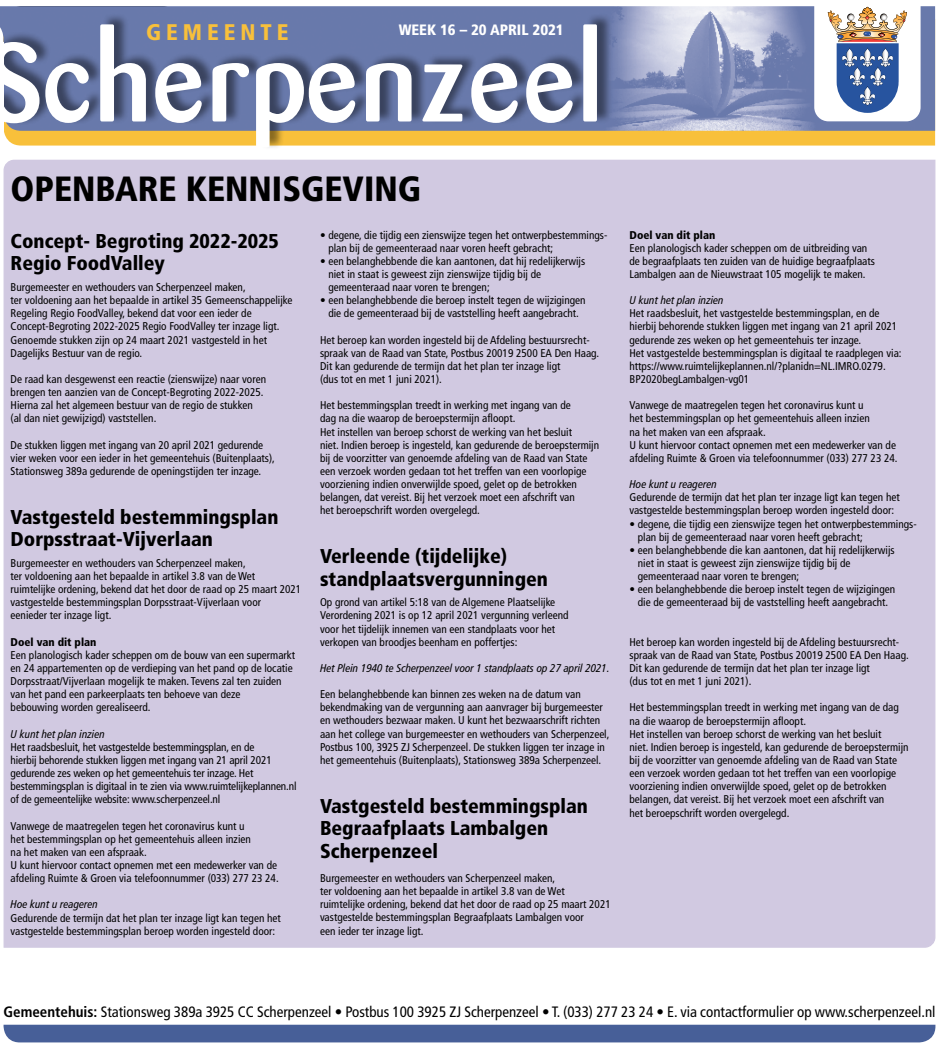
<style>
.page{position:relative;width:939px;height:1046px;background:#fff}
.page>*{position:absolute;margin:0;border:0;box-sizing:border-box;transform-origin:0 0}
.t1{font:900 condensed 35px "Frutiger LT Std";color:#000}
.t2{font:900 condensed 22.62px "Frutiger LT Std";letter-spacing:.22em;color:#f8c03b}
.t3{font:900 condensed 20px/22.5px "Frutiger LT Std";color:#000}
.t4{font:condensed 15px "Frutiger LT Std";color:#000}
.t5{font:900 condensed 15px "Frutiger LT Std";color:#fff}
.t6{font:condensed 11.25px/13.1px "Frutiger LT Std";color:#000}
.t7{font:italic condensed 11.25px "Frutiger LT Pro";color:#000}
.t8{font:900 condensed 11.25px "Frutiger LT Std";color:#000}
.s1{font-weight:700}
</style>
<div class="page">
<div style="left:612px;top:131px;width:323px;height:14px;background:#f8c03b"></div>
<img style="left:0;top:6px;width:935px;height:125px">
<div style="left:0;top:13px;width:612px;height:137px;background:#000;opacity:.45"></div>
<svg style="left:0;top:24px;width:597px;height:123px"></svg>
<svg style="left:814px;top:6px;width:107px;height:115px"></svg>
<hr style="left:0;top:42px;width:3px;height:110px;background:#fff">
<svg style="left:0;top:32px;width:3px;height:10px"></svg>
<div style="left:4px;top:1024px;width:931px;height:18px;background:#475f98"></div>
<div style="left:3px;top:159px;width:933px;height:789px;background:#d1c9e1"></div>
<h2 class="t2" style="left:146px;top:19px;width:144px">GEMEENTE</h2>
<h3 class="t5" style="left:399px;top:21px;width:166px">WEEK 16 – 20 APRIL 2021</h3>
<h1 class="t1" style="left:11px;top:167px;width:412px">OPENBARE KENNISGEVING</h1>
<h3 class="t3" style="left:11px;top:229px;width:270px">Concept- Begroting 2022-2025<br>Regio FoodValley</h3>
<p class="t6" style="left:11px;top:280px;width:283px">Burgemeester en wethouders van Scherpenzeel maken,<br>ter voldoening aan het bepaalde in artikel 35 Gemeenschappelijke Regeling Regio FoodValley, bekend dat voor een ieder de Concept-Begroting 2022-2025 Regio FoodValley ter inzage ligt.<br>Genoemde stukken zijn op 24 maart 2021 vastgesteld in het Dagelijks Bestuur van de regio.</p>
<p class="t6" style="left:11px;top:372px;width:257px">De raad kan desgewenst een reactie (zienswijze) naar voren brengen ten aanzien van de Concept-Begroting 2022-2025.<br>Hierna zal het algemeen bestuur van de regio de stukken (al dan niet gewijzigd) vaststellen.</p>
<p class="t6" style="left:11px;top:438px;width:266px">De stukken liggen met ingang van 20 april 2021 gedurende vier weken voor een ieder in het gemeentehuis (Buitenplaats),<br>Stationsweg 389a gedurende de openingstijden ter inzage.</p>
<h3 class="t3" style="left:11px;top:505px;width:269px">Vastgesteld bestemmingsplan<br>Dorpsstraat-Vijverlaan</h3>
<p class="t6" style="left:11px;top:556px;width:292px">Burgemeester en wethouders van Scherpenzeel maken,<br>ter voldoening aan het bepaalde in artikel 3.8 van de Wet ruimtelijke ordening, bekend dat het door de raad op 25 maart 2021 vastgestelde bestemmingsplan Dorpsstraat-Vijverlaan voor<br>eenieder ter inzage ligt.</p>
<p class="t8" style="left:11px;top:635px;width:87px">Doel van dit plan</p>
<p class="t6" style="left:11px;top:648px;width:286px">Een planologisch kader scheppen om de bouw van een supermarkt en 24 appartementen op de verdieping van het pand op de locatie Dorpsstraat/Vijverlaan mogelijk te maken. Tevens zal ten zuiden van het pand een parkeerplaats ten behoeve van deze<br>bebouwing worden gerealiseerd.</p>
<p class="t7" style="left:11px;top:727px;width:96px">U kunt het plan inzien</p>
<p class="t6" style="left:11px;top:740px;width:288px">Het raadsbesluit, het vastgestelde bestemmingsplan, en de<br>hierbij behorende stukken liggen met ingang van 21 april 2021 gedurende zes weken op het gemeentehuis ter inzage. Het bestemmingsplan is digitaal in te zien via www.ruimtelijkeplannen.nl of de gemeentelijke website: www.scherpenzeel.nl</p>
<p class="t6" style="left:11px;top:819px;width:270px">Vanwege de maatregelen tegen het coronavirus kunt u<br>het bestemmingsplan op het gemeentehuis alleen inzien<br>na het maken van een afspraak.<br>U kunt hiervoor contact opnemen met een medewerker van de afdeling Ruimte &amp; Groen via telefoonnummer (033) 277 23 24.</p>
<p class="t7" style="left:11px;top:897px;width:89px">Hoe kunt u reageren</p>
<p class="t6" style="left:11px;top:911px;width:272px">Gedurende de termijn dat het plan ter inzage ligt kan tegen het vastgestelde bestemmingsplan beroep worden ingesteld door:</p>
<p class="t6" style="left:328px;top:228px;width:280px;text-indent:-8px">• degene, die tijdig een zienswijze tegen het ontwerpbestemmings&shy;plan bij de gemeenteraad naar voren heeft gebracht;</p>
<p class="t6" style="left:328px;top:254px;width:258px;text-indent:-8px">• een belanghebbende die kan aantonen, dat hij redelijkerwijs niet in staat is geweest zijn zienswijze tijdig bij de gemeenteraad naar voren te brengen;</p>
<p class="t6" style="left:320px;top:294px;width:267px;text-align:center">• een belanghebbende die beroep instelt tegen de wijzigingen die de gemeenteraad bij de vaststelling heeft aangebracht.</p>
<p class="t6" style="left:320px;top:333px;width:281px">Het beroep kan worden ingesteld bij de Afdeling bestuursrecht&shy;spraak van de Raad van State, Postbus 20019 2500 EA Den Haag.<br>Dit kan gedurende de termijn dat het plan ter inzage ligt<br>(dus tot en met 1 juni 2021).</p>
<p class="t6" style="left:320px;top:399px;width:281px">Het bestemmingsplan treedt in werking met ingang van de<br>dag na die waarop de beroepstermijn afloopt.<br>Het instellen van beroep schorst de werking van het besluit<br>niet. Indien beroep is ingesteld, kan gedurende de beroepstermijn bij de voorzitter van genoemde afdeling van de Raad van State een verzoek worden gedaan tot het treffen van een voorlopige voorziening indien onverwijlde spoed, gelet op de betrokken belangen, dat vereist. Bij het verzoek moet een afschrift van<br>het beroepschrift worden overgelegd.</p>
<h3 class="t3" style="left:320px;top:544px;width:230px">Verleende (tijdelijke) standplaatsvergunningen</h3>
<p class="t6" style="left:320px;top:595px;width:250px">Op grond van artikel 5:18 van de Algemene Plaatselijke Verordening 2021 is op 12 april 2021 vergunning verleend voor het tijdelijk innemen van een standplaats voor het verkopen van broodjes beenham en poffertjes:</p>
<p class="t7" style="left:320px;top:661px;width:291px">Het Plein 1940 te Scherpenzeel voor 1 standplaats op 27 april 2021.</p>
<p class="t6" style="left:320px;top:687px;width:291px">Een belanghebbende kan binnen zes weken na de datum van bekendmaking van de vergunning aan aanvrager bij burgemeester en wethouders bezwaar maken. U kunt het bezwaarschrift richten aan het college van burgemeester en wethouders van Scherpenzeel, Postbus 100, 3925 ZJ Scherpenzeel. De stukken liggen ter inzage in het gemeentehuis (Buitenplaats), Stationsweg 389a Scherpenzeel.</p>
<h3 class="t3" style="left:320px;top:794px;width:269px">Vastgesteld bestemmingsplan<br>Begraafplaats Lambalgen<br>Scherpenzeel</h3>
<p class="t6" style="left:320px;top:871px;width:292px">Burgemeester en wethouders van Scherpenzeel maken,<br>ter voldoening aan het bepaalde in artikel 3.8 van de Wet ruimtelijke ordening, bekend dat het door de raad op 25 maart 2021 vastgestelde bestemmingsplan Begraafplaats Lambalgen voor<br>een ieder ter inzage ligt.</p>
<p class="t8" style="left:629px;top:228px;width:87px">Doel van dit plan</p>
<p class="t6" style="left:629px;top:241px;width:247px">Een planologisch kader scheppen om de uitbreiding van de begraafplaats ten zuiden van de huidige begraafplaats<br>Lambalgen aan de Nieuwstraat 105 mogelijk te maken.</p>
<p class="t7" style="left:629px;top:294px;width:96px">U kunt het plan inzien</p>
<p class="t6" style="left:629px;top:307px;width:274px">Het raadsbesluit, het vastgestelde bestemmingsplan, en de hierbij behorende stukken liggen met ingang van 21 april 2021 gedurende zes weken op het gemeentehuis ter inzage.<br>Het vastgestelde bestemmingsplan is digitaal te raadplegen via: https://www.ruimtelijkeplannen.nl/?planidn=NL.IMRO.0279.<br>BP2020begLambalgen-vg01</p>
<p class="t6" style="left:629px;top:399px;width:270px">Vanwege de maatregelen tegen het coronavirus kunt u<br>het bestemmingsplan op het gemeentehuis alleen inzien<br>na het maken van een afspraak.<br>U kunt hiervoor contact opnemen met een medewerker van de afdeling Ruimte &amp; Groen via telefoonnummer (033) 277 23 24.</p>
<p class="t7" style="left:629px;top:477px;width:89px">Hoe kunt u reageren</p>
<p class="t6" style="left:629px;top:491px;width:272px">Gedurende de termijn dat het plan ter inzage ligt kan tegen het vastgestelde bestemmingsplan beroep worden ingesteld door:</p>
<p class="t6" style="left:638px;top:517px;width:280px;text-indent:-8px">• degene, die tijdig een zienswijze tegen het ontwerpbestemmings&shy;plan bij de gemeenteraad naar voren heeft gebracht;</p>
<p class="t6" style="left:638px;top:543px;width:258px;text-indent:-8px">• een belanghebbende die kan aantonen, dat hij redelijkerwijs niet in staat is geweest zijn zienswijze tijdig bij de gemeenteraad naar voren te brengen;</p>
<p class="t6" style="left:629px;top:582px;width:267px;text-align:center">• een belanghebbende die beroep instelt tegen de wijzigingen die de gemeenteraad bij de vaststelling heeft aangebracht.</p>
<p class="t6" style="left:629px;top:635px;width:281px">Het beroep kan worden ingesteld bij de Afdeling bestuursrecht&shy;spraak van de Raad van State, Postbus 20019 2500 EA Den Haag.<br>Dit kan gedurende de termijn dat het plan ter inzage ligt<br>(dus tot en met 1 juni 2021).</p>
<p class="t6" style="left:629px;top:701px;width:281px">Het bestemmingsplan treedt in werking met ingang van de dag na die waarop de beroepstermijn afloopt.<br>Het instellen van beroep schorst de werking van het besluit<br>niet. Indien beroep is ingesteld, kan gedurende de beroepstermijn bij de voorzitter van genoemde afdeling van de Raad van State een verzoek worden gedaan tot het treffen van een voorlopige voorziening indien onverwijlde spoed, gelet op de betrokken belangen, dat vereist. Bij het verzoek moet een afschrift van<br>het beroepschrift worden overgelegd.</p>
<h3 class="t4" style="left:4px;top:1002px;width:934px"><span class="s1">Gemeentehuis:</span> Stationsweg 389a 3925 CC Scherpenzeel • Postbus 100 3925 ZJ Scherpenzeel • T. (033) 277 23 24 • E. via contactformulier op www.scherpenzeel.nl</h3>
</div>
